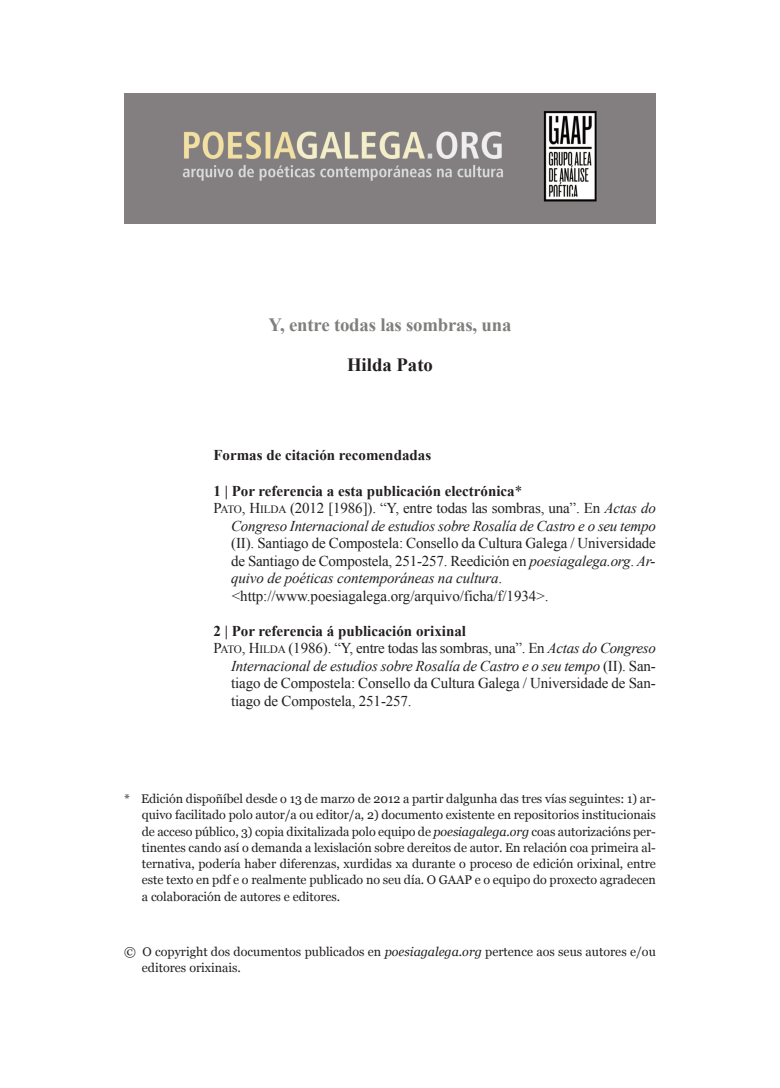
<style>
.page{position:relative;width:780px;height:1088px;background:#fff}
.page>*{position:absolute;margin:0;border:0;box-sizing:border-box;transform-origin:0 0}
.t1{font:700 18.75px "Times New Roman";letter-spacing:-.01em;color:#807f7d}
.t2{font:700 18.75px "Times New Roman";color:#231f20}
.t3{font:15px/17.5px "Times New Roman";letter-spacing:-.01em;color:#231f20}
.t4{font:italic 15px "Times New Roman";letter-spacing:-.015em;color:#231f20}
.t5{font:700 15px "Times New Roman";color:#231f20}
.t6{font:12.5px/16.2px "Georgia";color:#231f20}
.s1{font-weight:400}
.s2{font-size:11.25px}
.s3{font-style:italic}
.s4{font-style:normal}
</style>
<div class="page">
<div style="left:124px;top:91px;width:532px;height:135px;background:linear-gradient(to right,#837f81,#837f81)"></div>
<img style="left:124px;top:94px;width:531px;height:129px">
<h1 class="t1" style="left:268px;top:314px;width:244px">Y, entre todas las sombras, una</h1>
<h1 class="t2" style="left:347px;top:354px;width:87px">Hilda Pato</h1>
<p class="t5" style="left:213px;top:447px;width:219px">Formas de citación recomendadas</p>
<p class="t5" style="left:213px;top:482px;width:310px">1 | Por referencia a esta publicación electrónica<span class="s1">*</span></p>
<p class="t3" style="left:213px;top:499px;width:444px">P<span class="s2">ato</span>, H<span class="s2">ilda</span> (2012 [1986]). “Y, entre todas las sombras, una”. En <span class="s3">Actas do</span></p>
<p class="t4" style="left:231px;top:517px;width:426px">Congreso Internacional de estudios sobre Rosalía de Castro e o seu tempo</p>
<p class="t3" style="left:231px;top:534px;width:426px">(ii). Santiago de Compostela: Consello da Cultura Galega / Universidade de Santiago de Compostela, 251-257. Reedición en <span class="s3">poesiagalega.org</span>. <span class="s3">Ar&shy;quivo de poéticas contemporáneas na cultura</span>. &lt;http://www.poesiagalega.org/arquivo/ficha/f/1934&gt;.</p>
<p class="t5" style="left:213px;top:622px;width:254px">2 | Por referencia á publicación orixinal</p>
<p class="t3" style="left:213px;top:639px;width:444px">P<span class="s2">ato</span>, H<span class="s2">ilda</span> (1986). “Y, entre todas las sombras, una”. En <span class="s3">Actas do Congreso</span></p>
<p class="t4" style="left:231px;top:657px;width:426px">Internacional de estudios sobre Rosalía de Castro e o seu tempo <span class="s4">(ii). San-</span></p>
<p class="t3" style="left:231px;top:674px;width:426px">tiago de Compostela: Consello da Cultura Galega / Universidade de San-</p>
<p class="t3" style="left:231px;top:692px;width:182px">tiago de Compostela, 251-257.</p>
<p class="t6" style="left:142px;top:791px;width:515px;text-align:justify;text-indent:-18px">* Edición dispoñíbel desde o 13 de marzo de 2012 a partir dalgunha das tres vías seguintes: 1) ar&shy;quivo facilitado polo autor/a ou editor/a, 2) documento existente en repositorios institucionais de acceso público, 3) copia dixitalizada polo equipo de <span class="s3">poesiagalega.org</span> coas autorizacións per&shy;tinentes cando así o demanda a lexislación sobre dereitos de autor. En relación coa primeira al&shy;ternativa, podería haber diferenzas, xurdidas xa durante o proceso de edición orixinal, entre este texto en pdf e o realmente publicado no seu día. O GAAP e o equipo do proxecto agradecen a colaboración de autores e editores.</p>
<p class="t6" style="left:142px;top:943px;width:515px;text-indent:-18px">© O copyright dos documentos publicados en <span class="s3">poesiagalega.org</span> pertence aos seus autores e/ou editores orixinais.</p>
</div>
